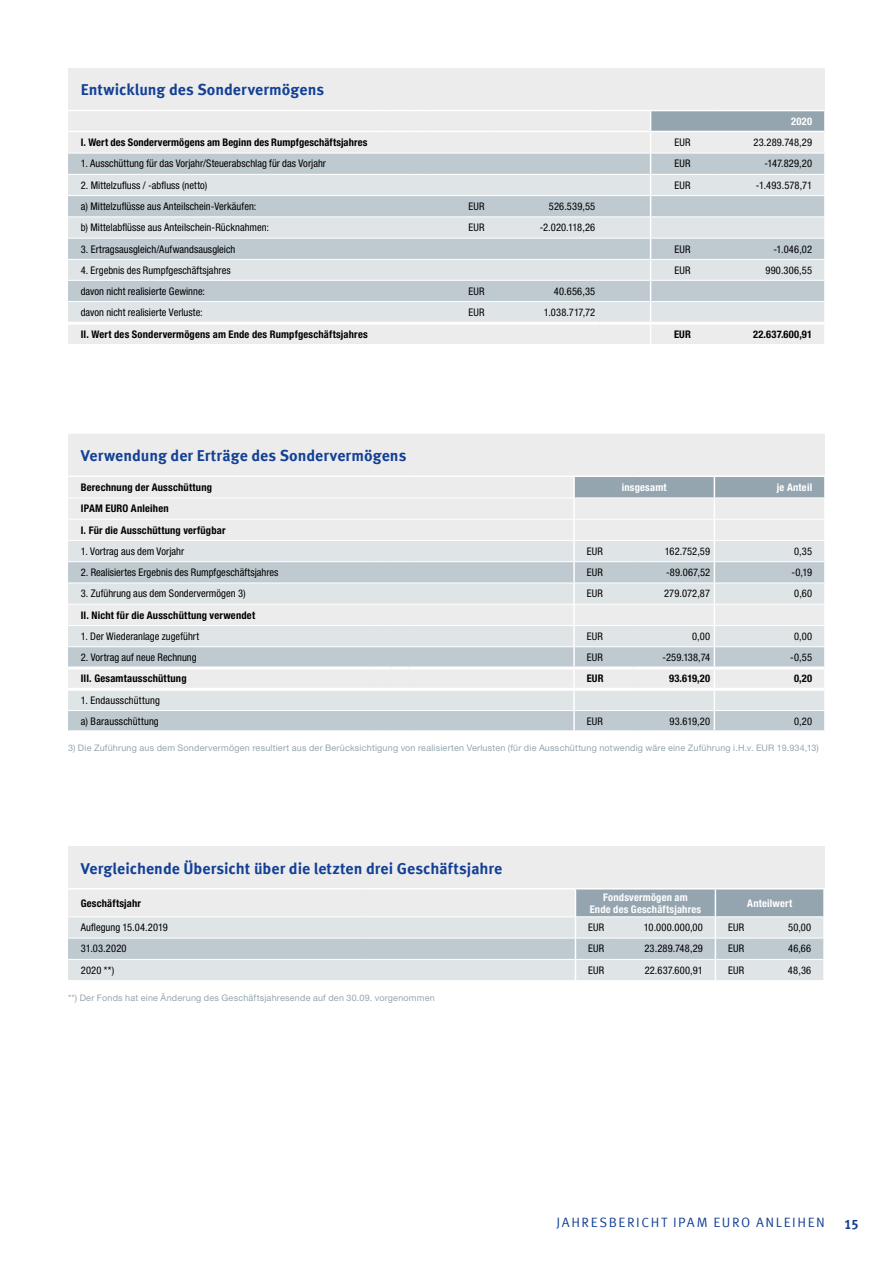
<style>
.page{position:relative;width:893px;height:1263px;background:#fff}
.page>*{position:absolute;margin:0;border:0;box-sizing:border-box;transform-origin:0 0}
.t1{font:700 15.75px "Meta Offc Pro";color:#134094}
.t2{font:13.5px "Meta Offc Pro Norm";letter-spacing:.115em;color:#134094}
.t3{font:700 13.5px "Meta Offc Pro";color:#134094}
.t4{font:condensed 10.5px/21.3px "Helvetica Neue LTW1 G";letter-spacing:.005em;color:#000}
.t5{font:700 condensed 10.5px/21.3px "Helvetica Neue LTW1 G";letter-spacing:.02em;color:#000}
.t6{font:700 condensed 10.5px/11.7px "Helvetica Neue LTW1 G";letter-spacing:.02em;color:#fff;text-align:center}
.t7{font:condensed 10.5px "Helvetica Neue LTW1 G";letter-spacing:.025em;color:#000}
.t8{font:9px "Helvetica Neue LTW1 G";letter-spacing:.025em;color:#94a5b0}
</style>
<div class="page">
<div style="left:68px;top:68px;width:757px;height:42px;background:#ececed"></div>
<svg style="left:68px;top:110px;width:757px;height:234px;background:#d7dce0"></svg>
<hr style="left:68px;top:322px;width:306px;height:3px;background:#fff">
<hr style="left:374px;top:322px;width:17px;height:3px;background:#fff">
<hr style="left:391px;top:322px;width:17px;height:3px;background:#fff">
<hr style="left:408px;top:322px;width:17px;height:3px;background:#fff">
<hr style="left:425px;top:322px;width:64px;height:3px;background:#fff">
<hr style="left:489px;top:322px;width:111px;height:3px;background:#fff">
<hr style="left:600px;top:322px;width:51px;height:3px;background:#fff">
<hr style="left:651px;top:322px;width:63px;height:3px;background:#fff">
<hr style="left:714px;top:322px;width:110px;height:3px;background:#fff">
<div style="left:68px;top:434px;width:757px;height:41px;background:#ececed"></div>
<svg style="left:68px;top:475px;width:757px;height:255px;background:#dce0e4"></svg>
<hr style="left:408px;top:625px;width:64px;height:1px;background:#fff">
<hr style="left:472px;top:625px;width:102px;height:1px;background:#fff">
<hr style="left:574px;top:625px;width:60px;height:1px;background:#fff">
<div style="left:68px;top:846px;width:756px;height:43px;background:#ececed"></div>
<svg style="left:68px;top:888px;width:756px;height:92px;background:#d5dbdf"></svg>
<h1 class="t1" style="left:81px;top:78px;width:245px">Entwicklung des Sondervermögens</h1>
<p class="t6" style="left:791px;top:115px;width:23px">2020</p>
<p class="t5" style="left:81px;top:132px;width:288px">I. Wert des Sondervermögens am Beginn des Rumpfgeschäftsjahres</p>
<p class="t4" style="left:674px;top:132px;width:18px">EUR</p>
<p class="t4" style="left:754px;top:132px;width:60px">23.289.748,29</p>
<p class="t4" style="left:81px;top:153px;width:247px">1. Ausschüttung für das Vorjahr/Steuerabschlag für das Vorjahr</p>
<p class="t4" style="left:674px;top:153px;width:18px">EUR</p>
<p class="t4" style="left:764px;top:153px;width:49px">-147.829,20</p>
<p class="t4" style="left:81px;top:174px;width:128px">2. Mittelzufluss / -abfluss (netto)</p>
<p class="t4" style="left:674px;top:174px;width:18px">EUR</p>
<p class="t4" style="left:756px;top:174px;width:58px">-1.493.578,71</p>
<p class="t4" style="left:81px;top:196px;width:177px">a) Mittelzuflüsse aus Anteilschein-Verkäufen:</p>
<p class="t4" style="left:469px;top:196px;width:18px">EUR</p>
<p class="t4" style="left:549px;top:196px;width:48px">526.539,55</p>
<p class="t4" style="left:81px;top:217px;width:190px">b) Mittelabflüsse aus Anteilschein-Rücknahmen:</p>
<p class="t4" style="left:469px;top:217px;width:18px">EUR</p>
<p class="t4" style="left:540px;top:217px;width:57px">-2.020.118,26</p>
<p class="t4" style="left:81px;top:238px;width:156px">3. Ertragsausgleich/Aufwandsausgleich</p>
<p class="t4" style="left:674px;top:238px;width:18px">EUR</p>
<p class="t4" style="left:773px;top:238px;width:40px">-1.046,02</p>
<p class="t4" style="left:81px;top:259px;width:151px">4. Ergebnis des Rumpfgeschäftsjahres</p>
<p class="t4" style="left:674px;top:259px;width:18px">EUR</p>
<p class="t4" style="left:765px;top:259px;width:48px">990.306,55</p>
<p class="t4" style="left:81px;top:280px;width:126px">davon nicht realisierte Gewinne:</p>
<p class="t4" style="left:469px;top:280px;width:18px">EUR</p>
<p class="t4" style="left:554px;top:280px;width:43px">40.656,35</p>
<p class="t4" style="left:81px;top:302px;width:124px">davon nicht realisierte Verluste:</p>
<p class="t4" style="left:469px;top:302px;width:18px">EUR</p>
<p class="t4" style="left:544px;top:302px;width:53px">1.038.717,72</p>
<p class="t5" style="left:81px;top:323px;width:288px">II. Wert des Sondervermögens am Ende des Rumpfgeschäftsjahres</p>
<p class="t5" style="left:674px;top:323px;width:18px">EUR</p>
<p class="t5" style="left:753px;top:323px;width:61px">22.637.600,91</p>
<h1 class="t1" style="left:81px;top:443px;width:327px">Verwendung der Erträge des Sondervermögens</h1>
<p class="t5" style="left:81px;top:477px;width:133px">Berechnung der Ausschüttung</p>
<p class="t6" style="left:622px;top:481px;width:46px">insgesamt</p>
<p class="t6" style="left:777px;top:481px;width:37px">je Anteil</p>
<p class="t5" style="left:81px;top:498px;width:146px">IPAM EURO Anleihen<br>I. Für die Ausschüttung verfügbar</p>
<p class="t4" style="left:81px;top:540px;width:105px">1. Vortrag aus dem Vorjahr</p>
<p class="t4" style="left:587px;top:540px;width:18px">EUR</p>
<p class="t4" style="left:665px;top:540px;width:47px">162.752,59</p>
<p class="t4" style="left:794px;top:540px;width:19px">0,35</p>
<p class="t4" style="left:81px;top:562px;width:199px">2. Realisiertes Ergebnis des Rumpfgeschäftsjahres</p>
<p class="t4" style="left:587px;top:562px;width:18px">EUR</p>
<p class="t4" style="left:666px;top:562px;width:46px">-89.067,52</p>
<p class="t4" style="left:792px;top:562px;width:22px">-0,19</p>
<p class="t4" style="left:81px;top:583px;width:166px">3. Zuführung aus dem Sondervermögen 3)</p>
<p class="t4" style="left:587px;top:583px;width:18px">EUR</p>
<p class="t4" style="left:664px;top:583px;width:47px">279.072,87</p>
<p class="t4" style="left:794px;top:583px;width:19px">0,60</p>
<p class="t5" style="left:81px;top:604px;width:176px">II. Nicht für die Ausschüttung verwendet</p>
<p class="t4" style="left:81px;top:626px;width:120px">1. Der Wiederanlage zugeführt</p>
<p class="t4" style="left:587px;top:626px;width:18px">EUR</p>
<p class="t4" style="left:692px;top:626px;width:19px">0,00</p>
<p class="t4" style="left:794px;top:626px;width:19px">0,00</p>
<p class="t4" style="left:81px;top:647px;width:117px">2. Vortrag auf neue Rechnung</p>
<p class="t4" style="left:587px;top:647px;width:18px">EUR</p>
<p class="t4" style="left:663px;top:647px;width:49px">-259.138,74</p>
<p class="t4" style="left:790px;top:647px;width:23px">-0,55</p>
<p class="t5" style="left:81px;top:668px;width:107px">III. Gesamtausschüttung</p>
<p class="t5" style="left:587px;top:668px;width:18px">EUR</p>
<p class="t5" style="left:669px;top:668px;width:42px">93.619,20</p>
<p class="t5" style="left:794px;top:668px;width:20px">0,20</p>
<p class="t4" style="left:81px;top:689px;width:81px">1. Endausschüttung a) Barausschüttung</p>
<p class="t4" style="left:587px;top:711px;width:18px">EUR</p>
<p class="t4" style="left:669px;top:711px;width:42px">93.619,20</p>
<p class="t4" style="left:794px;top:711px;width:19px">0,20</p>
<p class="t8" style="left:68px;top:742px;width:752px">3) Die Zuführung aus dem Sondervermögen resultiert aus der Berücksichtigung von realisierten Verlusten (für die Ausschüttung notwendig wäre eine Zuführung i.H.v. EUR 19.934,13)</p>
<h1 class="t1" style="left:81px;top:856px;width:423px">Vergleichende Übersicht über die letzten drei Geschäftsjahre</h1>
<p class="t5" style="left:81px;top:892px;width:62px">Geschäftsjahr</p>
<p class="t6" style="left:590px;top:891px;width:113px">Fondsvermögen am<br>Ende des Geschäftsjahres</p>
<p class="t6" style="left:747px;top:897px;width:46px">Anteilwert</p>
<p class="t4" style="left:81px;top:917px;width:89px">Auflegung 15.04.2019</p>
<p class="t4" style="left:588px;top:917px;width:18px">EUR</p>
<p class="t7" style="left:644px;top:921px;width:61px">10.000.000,00</p>
<p class="t4" style="left:728px;top:917px;width:18px">EUR</p>
<p class="t4" style="left:788px;top:917px;width:25px">50,00</p>
<p class="t4" style="left:81px;top:938px;width:47px">31.03.2020</p>
<p class="t4" style="left:588px;top:938px;width:18px">EUR</p>
<p class="t4" style="left:644px;top:938px;width:60px">23.289.748,29</p>
<p class="t4" style="left:728px;top:938px;width:18px">EUR</p>
<p class="t4" style="left:788px;top:938px;width:25px">46,66</p>
<p class="t4" style="left:81px;top:959px;width:35px">2020 **)</p>
<p class="t4" style="left:588px;top:959px;width:18px">EUR</p>
<p class="t4" style="left:645px;top:959px;width:60px">22.637.600,91</p>
<p class="t4" style="left:728px;top:959px;width:18px">EUR</p>
<p class="t4" style="left:788px;top:959px;width:25px">48,36</p>
<p class="t8" style="left:68px;top:992px;width:368px">**) Der Fonds hat eine Änderung des Geschäftsjahresende auf den 30.09. vorgenommen</p>
<p class="t2" style="left:556px;top:1211px;width:236px">JAHRESBERICHT IPAM EURO ANLEIHE</p>
<p class="t2" style="left:816px;top:1211px;width:10px">N</p>
<p class="t3" style="left:844px;top:1214px;width:16px">15</p>
</div>
